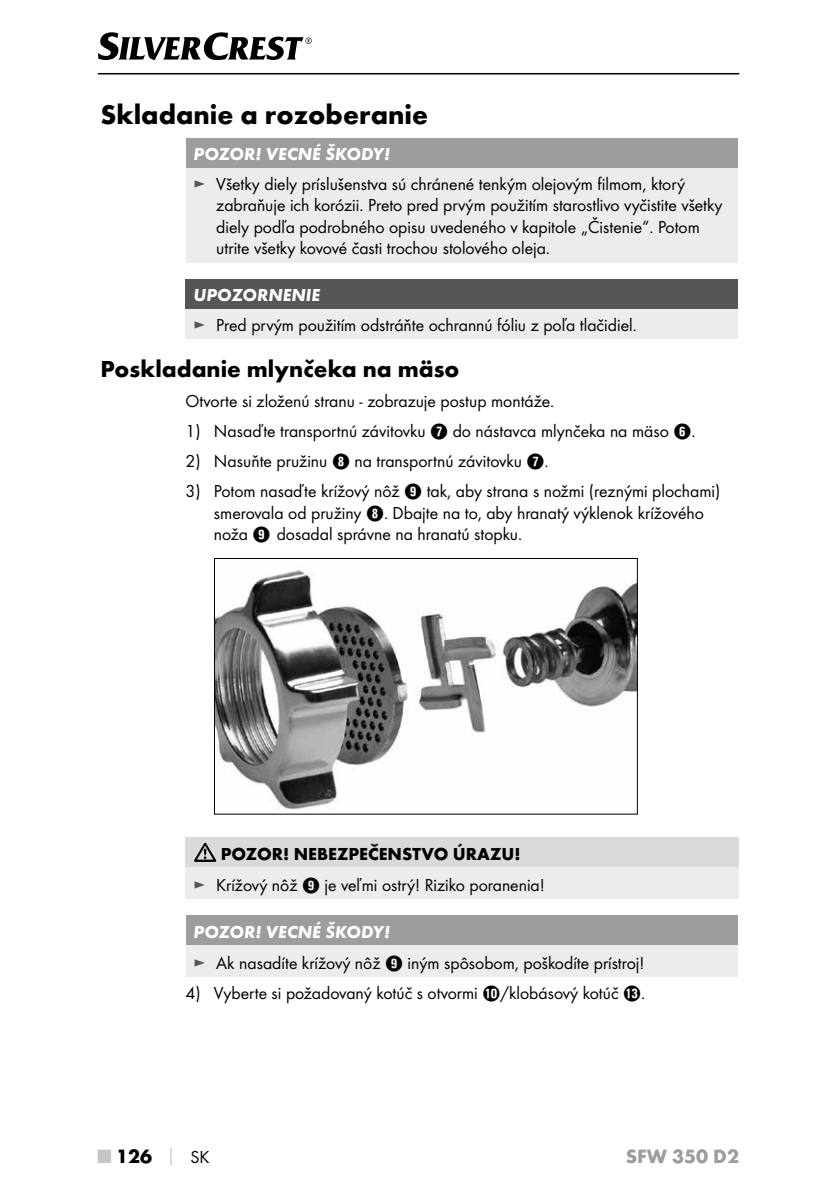
<style>
.page{position:relative;width:840px;height:1191px;background:#fff}
.page>*{position:absolute;margin:0;border:0;box-sizing:border-box;transform-origin:0 0}
.t1{font:700 28px "Futura";color:#000}
.t2{font:700 24px "Futura";color:#000}
.t3{font:700 20px "Futura";color:#9c9d9d}
.t4{font:700 20px "Futura";color:#000}
.t5{font:18px/21.6px "Futura Boo";color:#000}
.t6{font:italic 700 18px "Futura";color:#fff}
.t7{font:700 18px "Futura";color:#000}
.s1{color:#565656}
.s2{font-family:"Hako PI Nummern"}
.s3{color:#c5c6c6}
.s4{font-size:18px;color:#c5c6c6}
.s5{font-family:"Futura Boo";font-weight:400;font-size:18px}
</style>
<div class="page">
<hr style="left:98px;top:73px;width:640px;height:1px;background:#000">
<svg style="left:98px;top:32px;width:213px;height:28px"></svg>
<div style="left:185px;top:138px;width:552px;height:30px;background:#9c9d9d"></div>
<div style="left:185px;top:168px;width:552px;height:94px;background:#ececed"></div>
<div style="left:185px;top:279px;width:552px;height:30px;background:#565656"></div>
<div style="left:185px;top:309px;width:552px;height:30px;background:#ececed"></div>
<img style="left:216px;top:570px;width:419px;height:240px">
<div style="left:214px;top:558px;width:423px;height:256px;border:1px solid #000"></div>
<div style="left:185px;top:837px;width:553px;height:30px;background:#dadada"></div>
<div style="left:185px;top:867px;width:553px;height:32px;background:#ececed"></div>
<svg style="left:194px;top:843px;width:22px;height:19px"></svg>
<div style="left:185px;top:915px;width:552px;height:30px;background:#9c9d9d"></div>
<div style="left:185px;top:945px;width:552px;height:31px;background:#ececed"></div>
<h1 class="t1" style="left:100px;top:97px;width:329px">Skladanie a rozoberanie</h1>
<p class="t6" style="left:193px;top:143px;width:198px">POZOR! VECNÉ ŠKODY!</p>
<p class="t5" style="left:216px;top:173px;width:507px;text-indent:-23px"><span class="s1">►</span> Všetky diely príslušenstva sú chránené tenkým olejovým filmom, ktorý zabraňuje ich korózii. Preto pred prvým použitím starostlivo vyčistite všetky diely podľa podrobného opisu uvedeného v kapitole „Čistenie“. Potom utrite všetky kovové časti trochou stolového oleja.</p>
<p class="t6" style="left:193px;top:284px;width:128px">UPOZORNENIE</p>
<p class="t5" style="left:193px;top:314px;width:442px"><span class="s1">►</span> Pred prvým použitím odstráňte ochrannú fóliu z poľa tlačidiel.</p>
<h2 class="t2" style="left:100px;top:354px;width:360px">Poskladanie mlynčeka na mäso</h2>
<p class="t5" style="left:185px;top:390px;width:367px">Otvorte si zloženú stranu - zobrazuje postup montáže.</p>
<p class="t5" style="left:185px;top:420px;width:509px">1) Nasaďte transportnú závitovku <span class="s2">7</span> do nástavca mlynčeka na mäso <span class="s2">6</span>.</p>
<p class="t5" style="left:185px;top:450px;width:362px">2) Nasuňte pružinu <span class="s2">8</span> na transportnú závitovku <span class="s2">7</span>.</p>
<p class="t5" style="left:214px;top:480px;width:508px;text-indent:-28px">3) Potom nasaďte krížový nôž <span class="s2">9</span> tak, aby strana s nožmi (reznými plochami) smerovala od pružiny <span class="s2">8</span>. Dbajte na to, aby hranatý výklenok krížového noža <span class="s2">9</span> dosadal správne na hranatú stopku.</p>
<p class="t7" style="left:221px;top:842px;width:301px">POZOR! NEBEZPEČENSTVO ÚRAZU!</p>
<p class="t5" style="left:193px;top:874px;width:352px"><span class="s1">►</span> Krížový nôž <span class="s2">9</span> je veľmi ostrý! Riziko poranenia!</p>
<p class="t6" style="left:193px;top:920px;width:198px">POZOR! VECNÉ ŠKODY!</p>
<p class="t5" style="left:193px;top:952px;width:452px"><span class="s1">►</span> Ak nasadíte krížový nôž <span class="s2">9</span> iným spôsobom, poškodíte prístroj!</p>
<p class="t5" style="left:185px;top:982px;width:458px">4) Vyberte si požadovaný kotúč s otvormi <span class="s2">0</span>/klobásový kotúč <span class="s2">e</span>.</p>
<p class="t4" style="left:98px;top:1143px;width:113px"><span class="s3">■</span> 126 <span class="s4">│</span> <span class="s5">SK</span></p>
<p class="t3" style="left:625px;top:1143px;width:115px">SFW 350 D2</p>
</div>
